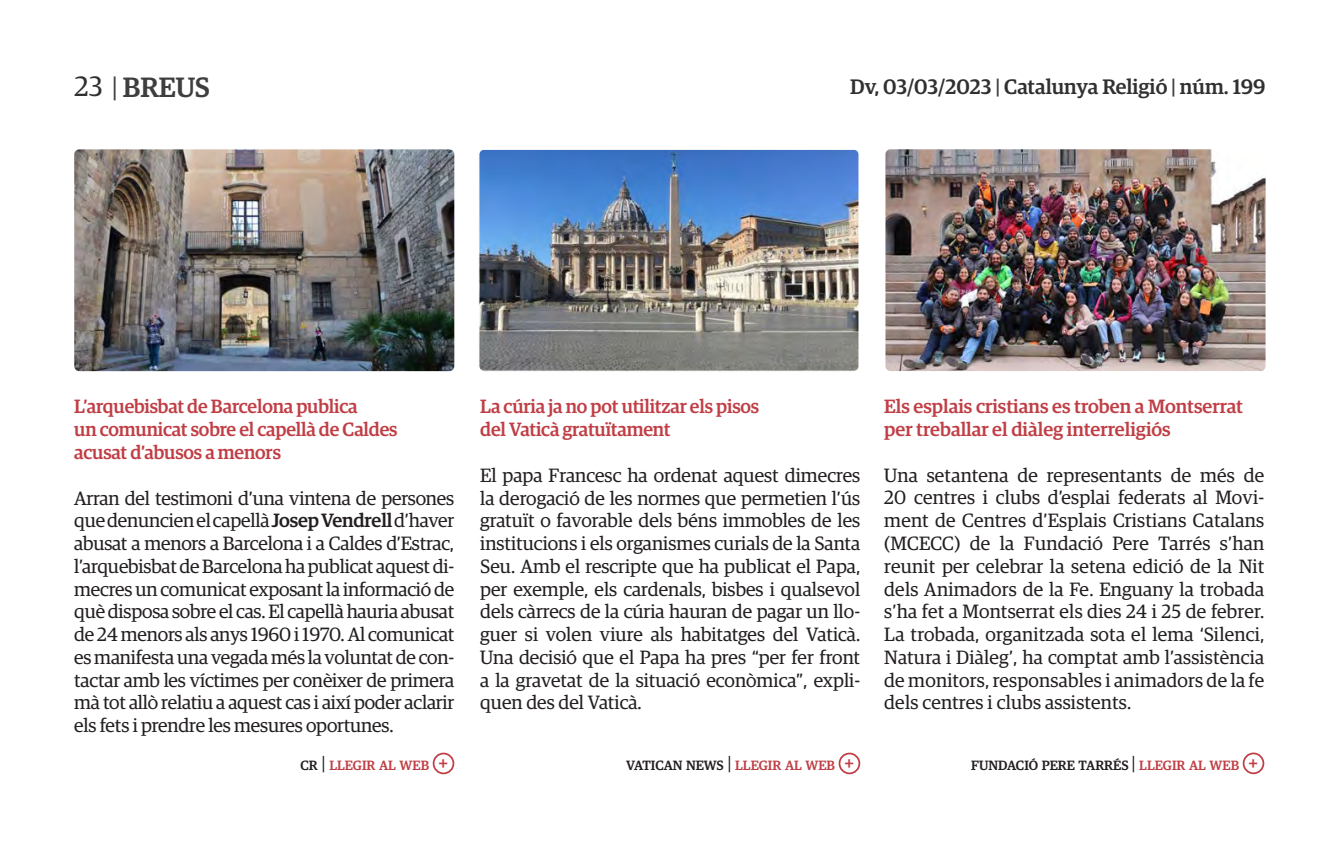
<style>
.page{position:relative;width:1340px;height:844px;background:#fff}
.page>*{position:absolute;margin:0;border:0;box-sizing:border-box;transform-origin:0 0}
.t1{font:500 28px "Guardian Egyp";letter-spacing:-.005em;color:#3e3e3f}
.t2{font:500 21px "Guardian Egyp";color:#312f30}
.t3{font:19.25px/22.8px "Guardian Egyp";color:#231f20;text-align:justify}
.intertitol_bandera_e{font:500 19.25px/22.8px "Guardian Egyp";letter-spacing:-.01em;color:#c03e45}
.t4{font:500 19.25px "Guardian Egyp";color:#c03e45}
.t5{font:500 13.47px "Guardian Egyp";color:#231f20}
.t6{font:500 13.47px "Guardian Egyp";color:#c03e45}
.s1{font-weight:400;color:#312f30}
.s2{font-weight:400}
.s3{color:#3e3e3f}
.s4{font-weight:500}
.s5{color:#231f20}
.s6{font-weight:400;font-size:19.25px;color:#231f20}
.s7{font-weight:400;font-size:19.25px}
.s8{color:#c03e45}
</style>
<div class="page">
<div style="left:838px;top:752px;width:22px;height:22px;border:2px solid #c03e45;border-radius:50%"></div>
<img style="left:480px;top:151px;width:377px;height:218px">
<div style="left:478px;top:149px;width:381px;height:222px;border:1px solid #fff;border-radius:5px"></div>
<div style="left:1242px;top:752px;width:22px;height:22px;border:2px solid #c03e45;border-radius:50%"></div>
<img style="left:885px;top:149px;width:380px;height:222px">
<div style="left:433px;top:752px;width:21px;height:22px;border:2px solid #c03e45;border-radius:50%"></div>
<img style="left:74px;top:149px;width:380px;height:222px">
<h1 class="t1" style="left:74px;top:67px;width:137px"><span class="s1">23</span> <span class="s2">|</span> BREUS</h1>
<p class="t2" style="left:850px;top:71px;width:417px">Dv, 03/03/2023 <span class="s3">|</span> Catalunya Religió <span class="s3">|</span> núm. 199</p>
<p class="intertitol_bandera_e" style="left:74px;top:394px;width:285px">L’arquebisbat de Barcelona publica</p>
<p class="intertitol_bandera_e" style="left:74px;top:416px;width:325px">un comunicat sobre el capellà de Caldes</p>
<p class="intertitol_bandera_e" style="left:74px;top:439px;width:208px">acusat d’abusos a menors</p>
<p class="t3" style="left:74px;top:485px;width:381px">Arran del testimoni d’una vintena de persones que denuncien el capellà <span class="s4">Josep Vendrell</span> d’haver abusat a menors a Barcelona i a Caldes d’Estrac, l’arquebisbat de Barcelona ha publicat aquest di&shy;mecres un comunicat exposant la informació de què disposa sobre el cas. El capellà hauria abusat de 24 menors als anys 1960 i 1970. Al comunicat es manifesta una vegada més la voluntat de con&shy;tactar amb les víctimes per conèixer de primera mà tot allò relatiu a aquest cas i així poder aclarir els fets i prendre les mesures oportunes.</p>
<p class="t6" style="left:300px;top:755px;width:130px"><span class="s5">CR</span> <span class="s6">|</span> LLEGIR AL WEB</p>
<p class="t4" style="left:438px;top:749px;width:12px">+</p>
<p class="intertitol_bandera_e" style="left:480px;top:394px;width:280px">La cúria ja no pot utilitzar els pisos</p>
<p class="intertitol_bandera_e" style="left:480px;top:416px;width:192px">del Vaticà gratuïtament</p>
<p class="t3" style="left:480px;top:462px;width:381px">El papa Francesc ha ordenat aquest dimecres la derogació de les normes que permetien l’ús gratuït o favorable dels béns immobles de les institucions i els organismes curials de la Santa Seu. Amb el rescripte que ha publicat el Papa, per exemple, els cardenals, bisbes i qualsevol dels càrrecs de la cúria hauran de pagar un llo&shy;guer si volen viure als habitatges del Vaticà.<br>Una decisió que el Papa ha pres “per fer front a la gravetat de la situació econòmica”, expli&shy;quen des del Vaticà.</p>
<p class="t5" style="left:626px;top:755px;width:210px">VATICAN NEWS <span class="s7">|</span> <span class="s8">LLEGIR AL WEB</span></p>
<p class="t4" style="left:844px;top:749px;width:12px">+</p>
<p class="intertitol_bandera_e" style="left:884px;top:394px;width:360px">Els esplais cristians es troben a Montserrat per treballar el diàleg interreligiós</p>
<p class="t3" style="left:884px;top:462px;width:381px">Una setantena de representants de més de 20 centres i clubs d’esplai federats al Movi&shy;ment de Centres d’Esplais Cristians Catalans (MCECC) de la Fundació Pere Tarrés s’han reunit per celebrar la setena edició de la Nit dels Animadors de la Fe. Enguany la trobada s’ha fet a Montserrat els dies 24 i 25 de febrer.<br>La trobada, organitzada sota el lema ‘Silenci, Natura i Diàleg’, ha comptat amb l’assistència de monitors, responsables i animadors de la fe dels centres i clubs assistents.</p>
<p class="t5" style="left:971px;top:755px;width:269px">FUNDACIÓ PERE TARRÉS <span class="s7">|</span> <span class="s8">LLEGIR AL WEB</span></p>
<p class="t4" style="left:1248px;top:749px;width:12px">+</p>
</div>
